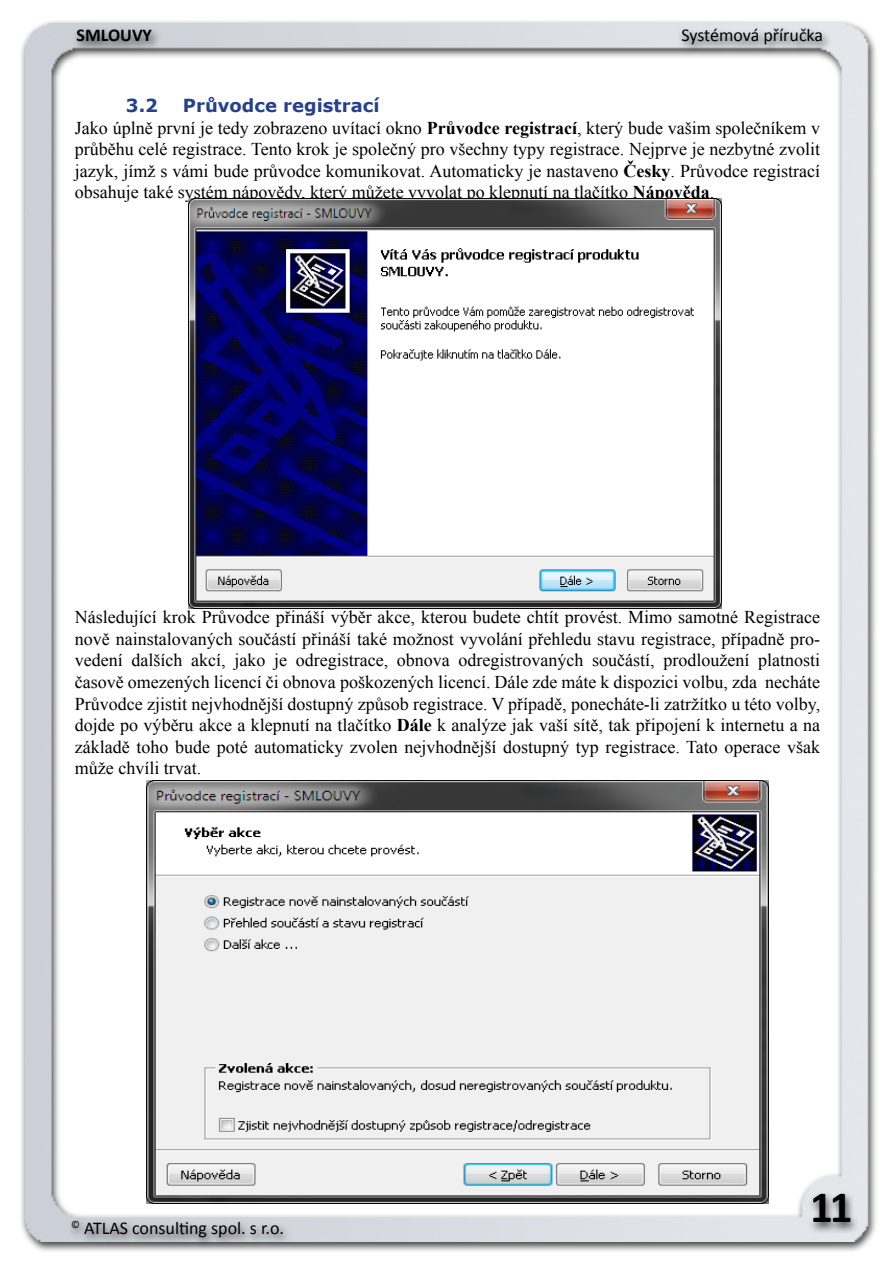
<style>
.page{position:relative;width:893px;height:1263px;background:#fff}
.page>*{position:absolute;margin:0;border:0;box-sizing:border-box;transform-origin:0 0}
.t1{font:700 45px "Calibri";color:#000}
.t2{font:18px/21.6px "Times New Roman";color:#000;text-align:justify}
.t3{font:18px "Calibri";color:#000}
.t4{font:700 18px "Verdana";color:#25408f}
.t5{font:700 18px "Calibri";color:#000}
.s1{font-weight:700}
</style>
<div class="page">
<div style="left:19px;top:19px;width:859px;height:1235px;background:#000;opacity:.75"></div>
<img style="left:26px;top:23px;width:844px;height:1219px">
<div style="left:71px;top:25px;width:90px;height:28px;background:#000;opacity:.75"></div>
<div style="left:676px;top:25px;width:156px;height:31px;background:#000;opacity:.75"></div>
<div style="left:67px;top:1217px;width:225px;height:31px;background:#000;opacity:.75"></div>
<div style="left:808px;top:1190px;width:53px;height:44px;background:#000;opacity:.75"></div>
<p class="t5" style="left:77px;top:22px;width:77px">SMLOUVY</p>
<p class="t3" style="left:681px;top:22px;width:143px">Systémová příručka</p>
<p class="t4" style="left:126px;top:93px;width:34px">3.2</p>
<p class="t4" style="left:183px;top:93px;width:198px">Průvodce registrací</p>
<p class="t2" style="left:75px;top:116px;width:747px">Jako úplně první je tedy zobrazeno uvítací okno <span class="s1">Průvodce registrací</span>, který bude vašim společníkem v průběhu celé registrace. Tento krok je společný pro všechny typy registrace. Nejprve je nezbytné zvolit jazyk, jímž s vámi bude průvodce komunikovat. Automaticky je nastaveno <span class="s1">Česky</span>. Průvodce registrací obsahuje také systém nápovědy, který můžete vyvolat po klepnutí na tlačítko <span class="s1">Nápověda</span>.</p>
<p class="t2" style="left:75px;top:606px;width:747px">Následující krok Průvodce přináší výběr akce, kterou budete chtít provést. Mimo samotné Registrace nově nainstalovaných součástí přináší také možnost vyvolání přehledu stavu registrace, případně pro&shy;vedení dalších akcí, jako je odregistrace, obnova odregistrovaných součástí, prodloužení platnosti časově omezených licencí či obnova poškozených licencí. Dále zde máte k dispozici volbu, zda necháte Průvodce zjistit nejvhodnější dostupný způsob registrace. V případě, ponecháte-li zatržítko u této volby, dojde po výběru akce a klepnutí na tlačítko <span class="s1">Dále</span> k analýze jak vaší sítě, tak připojení k internetu a na základě toho bude poté automaticky zvolen nejvhodnější dostupný typ registrace. Tato operace však může chvíli trvat.</p>
<p class="t3" style="left:71px;top:1215px;width:214px"><sup>©</sup> ATLAS consulting spol. s r.o.</p>
<h1 class="t1" style="left:810px;top:1175px;width:44px">11</h1>
</div>
